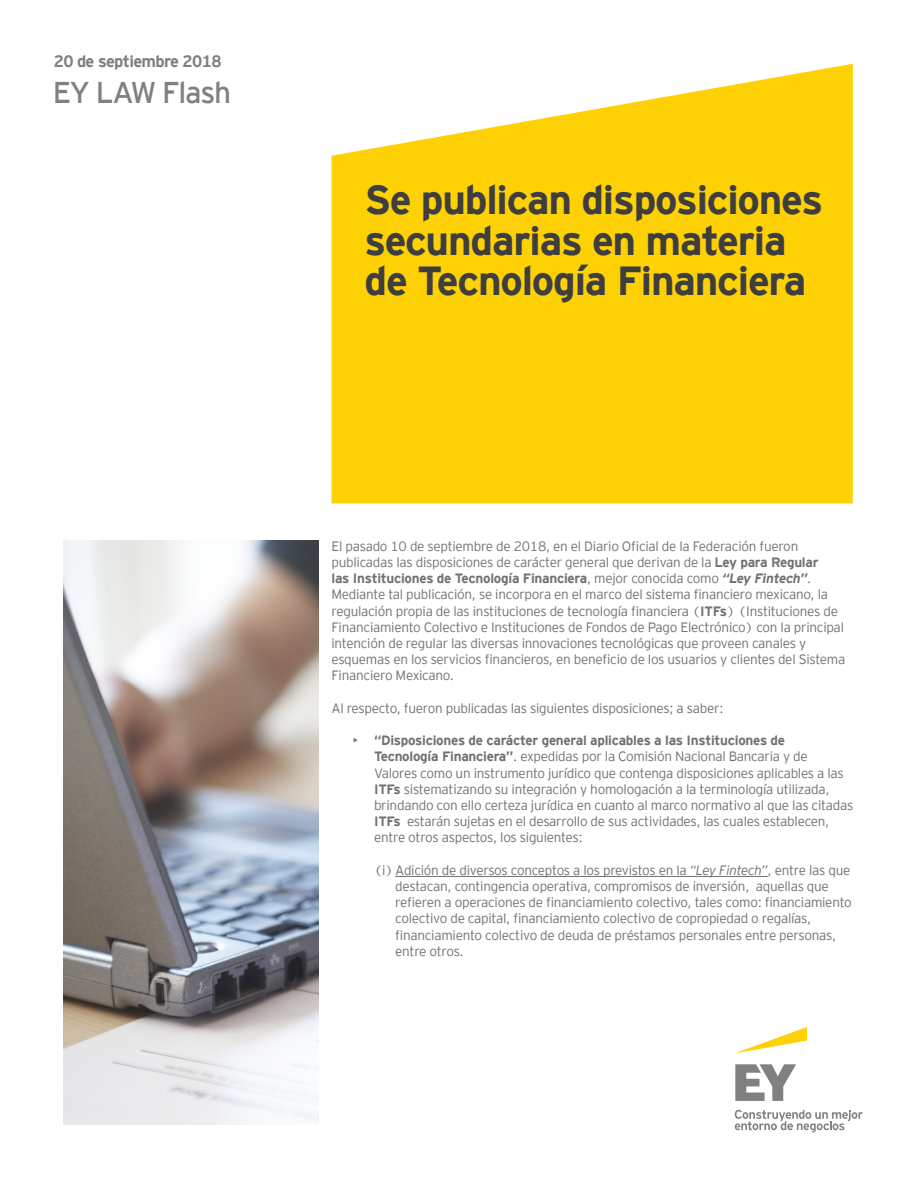
<style>
.page{position:relative;width:918px;height:1188px;background:#fff}
.page>*{position:absolute;margin:0;border:0;box-sizing:border-box;transform-origin:0 0}
.t1{font:700 40.5px/40.5px "EY Interstate";letter-spacing:-.03em;color:#3e3e3f}
.t2{font:30px "EY Interstate";letter-spacing:-.04em;color:#808083}
.t3{font:700 16.5px "EY Interstate";letter-spacing:-.04em;color:#808083}
.t4{font:300 13.5px/16.2px "EY Interstate";letter-spacing:-.02em;color:#717074}
.s1{font-weight:700}
.s2{font-weight:700;font-style:italic}
.s3{font-style:italic}
</style>
<div class="page">
<svg style="left:332px;top:64px;width:521px;height:440px;background:#fed51f"></svg>
<svg style="left:735px;top:1064px;width:61px;height:37px"></svg>
<svg style="left:735px;top:1110px;width:128px;height:23px"></svg>
<svg style="left:736px;top:1027px;width:71px;height:26px"></svg>
<img style="left:64px;top:540px;width:255px;height:584px">
<hr style="left:395px;top:876px;width:373px;height:1px;background:#717074">
<p class="t3" style="left:54px;top:52px;width:169px">20 de septiembre 2018</p>
<p class="t2" style="left:53px;top:75px;width:180px">EY LAW Flash</p>
<p class="t1" style="left:365px;top:180px;width:460px">Se publican disposiciones secundarias en materia</p>
<p class="t1" style="left:365px;top:261px;width:443px">de Tecnología Financiera</p>
<p class="t4" style="left:332px;top:538px;width:515px">El pasado 10 de septiembre de 2018, en el Diario Oficial de la Federación fueron publicadas las disposiciones de carácter general que derivan de la <span class="s1">Ley para Regular<br>las Instituciones de Tecnología Financiera</span>, mejor conocida como <span class="s2">“Ley Fintech”</span>.<br>Mediante tal publicación, se incorpora en el marco del sistema financiero mexicano, la regulación propia de las instituciones de tecnología financiera (<span class="s1">ITFs</span>) (Instituciones de Financiamiento Colectivo e Instituciones de Fondos de Pago Electrónico) con la principal intención de regular las diversas innovaciones tecnológicas que proveen canales y esquemas en los servicios financieros, en beneficio de los usuarios y clientes del Sistema Financiero Mexicano.</p>
<p class="t4" style="left:332px;top:700px;width:394px">Al respecto, fueron publicadas las siguientes disposiciones; a saber:</p>
<p class="t4" style="left:374px;top:732px;width:481px;text-indent:-21px">• <span class="s1">“Disposiciones de carácter general aplicables a las Instituciones de<br>Tecnología Financiera”</span>. expedidas por la Comisión Nacional Bancaria y de Valores como un instrumento jurídico que contenga disposiciones aplicables a las <span class="s1">ITFs</span> sistematizando su integración y homologación a la terminología utilizada, brindando con ello certeza jurídica en cuanto al marco normativo al que las citadas <span class="s1">ITFs</span> estarán sujetas en el desarrollo de sus actividades, las cuales establecen, entre otros aspectos, los siguientes:</p>
<p class="t4" style="left:395px;top:862px;width:458px;text-indent:-21px">(i)Adición de diversos conceptos a los previstos en la <span class="s3">“Ley Fintech”</span>, entre las que destacan, contingencia operativa, compromisos de inversión, aquellas que refieren a operaciones de financiamiento colectivo, tales como: financiamiento colectivo de capital, financiamiento colectivo de copropiedad o regalías, financiamiento colectivo de deuda de préstamos personales entre personas, entre otros.</p>
</div>
